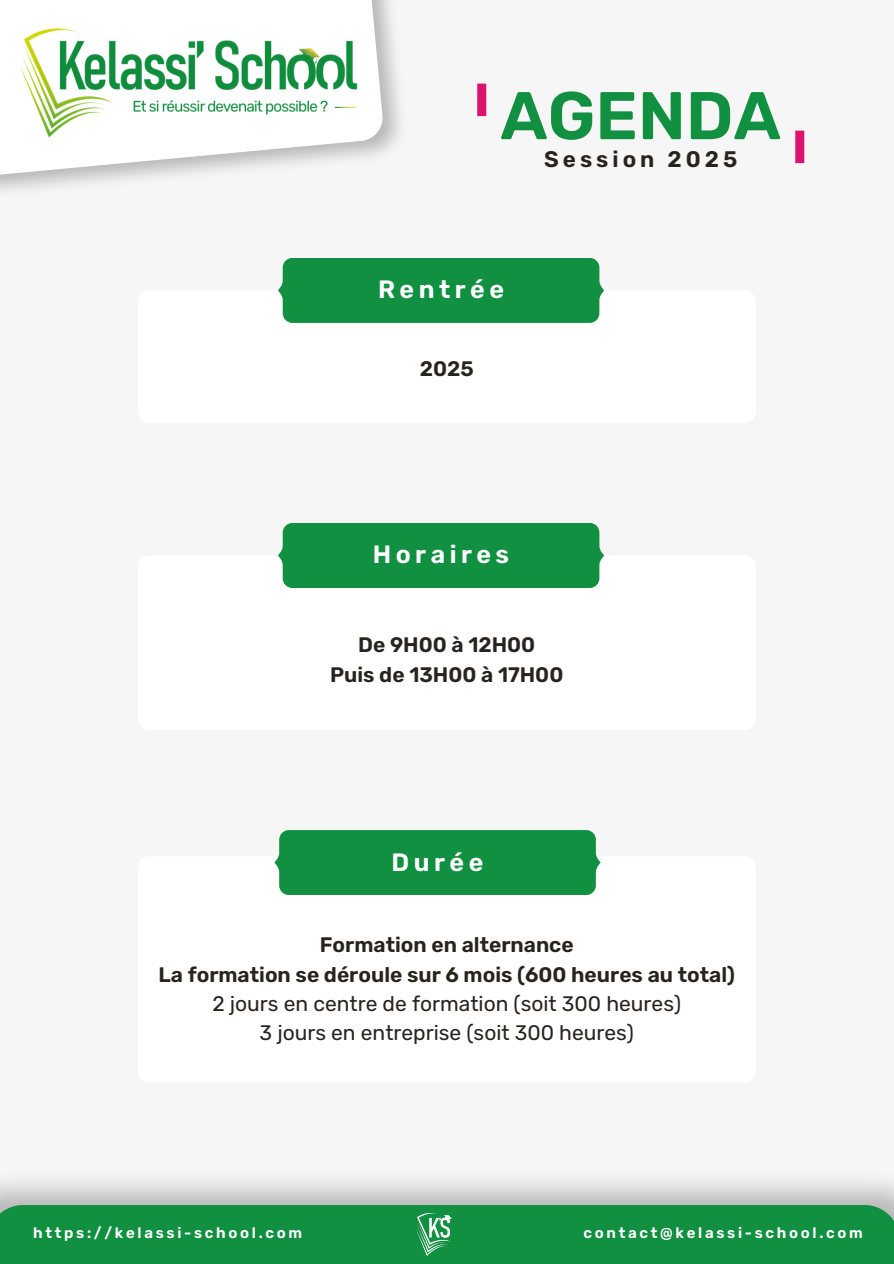
<style>
.page{position:relative;width:894px;height:1264px;background:#fff}
.page>*{position:absolute;margin:0;border:0;box-sizing:border-box;transform-origin:0 0}
.t1{font:600 67.2px "Rubik";color:#109040}
.t2{font:600 25.05px "Rubik";letter-spacing:.18em;color:#fff}
.t3{font:600 22.5px "Rubik";letter-spacing:.18em;color:#27231f}
.t4{font:21px/29.2px "Rubik";color:#27231f;text-align:center}
.t5{font:600 21px/29.2px "Rubik";color:#27231f;text-align:center}
.t6{font:600 15px "Rubik";letter-spacing:.18em;color:#fff}
.s1{font-weight:600}
</style>
<div class="page">
<div style="left:0;top:0;width:893px;height:1263px;background:#f6f6f6"></div>
<div style="left:0;top:1204px;width:893px;height:59px;background:#109040"></div>
<img style="left:406px;top:1207px;width:54px;height:51px">
<div style="left:477px;top:84px;width:9px;height:32px;background:#dc136c"></div>
<div style="left:795px;top:131px;width:9px;height:32px;background:#dc136c"></div>
<svg style="left:0;top:0;width:384px;height:195px"></svg>
<img style="left:5px;top:6px;width:367px;height:140px">
<div style="left:138px;top:856px;width:617px;height:226px;background:#fff;border-radius:11px"></div>
<div style="left:274px;top:830px;width:326px;height:65px;background:#109040"></div>
<div style="left:138px;top:555px;width:617px;height:175px;background:#fff;border-radius:11px"></div>
<div style="left:278px;top:523px;width:326px;height:65px;background:#109040"></div>
<div style="left:138px;top:290px;width:617px;height:133px;background:#fff;border-radius:11px"></div>
<div style="left:278px;top:258px;width:326px;height:65px;background:#109040"></div>
<p class="t1" style="left:500px;top:76px;width:282px">AGENDA</p>
<p class="t3" style="left:544px;top:146px;width:194px">Session 2025</p>
<h2 class="t2" style="left:378px;top:275px;width:127px">Rentrée</h2>
<h3 class="t5" style="left:419px;top:354px;width:55px">2025</h3>
<h2 class="t2" style="left:373px;top:540px;width:138px">Horaires</h2>
<p class="t5" style="left:330px;top:630px;width:235px">De 9H00 à 12H00<br>Puis de 13H00 à 17H00</p>
<h3 class="t2" style="left:391px;top:847px;width:93px">Durée</h3>
<h3 class="t4" style="left:158px;top:930px;width:577px"><span class="s1">Formation en alternance<br>La formation se déroule sur 6 mois (600 heures au total)<br></span>2 jours en centre de formation (soit 300 heures)<br>3 jours en entreprise (soit 300 heures)</h3>
<h1 class="t6" style="left:33px;top:1224px;width:270px">https://kelassi-school.com</h1>
<p class="t6" style="left:583px;top:1224px;width:281px">contact@kelassi-school.com</p>
</div>
